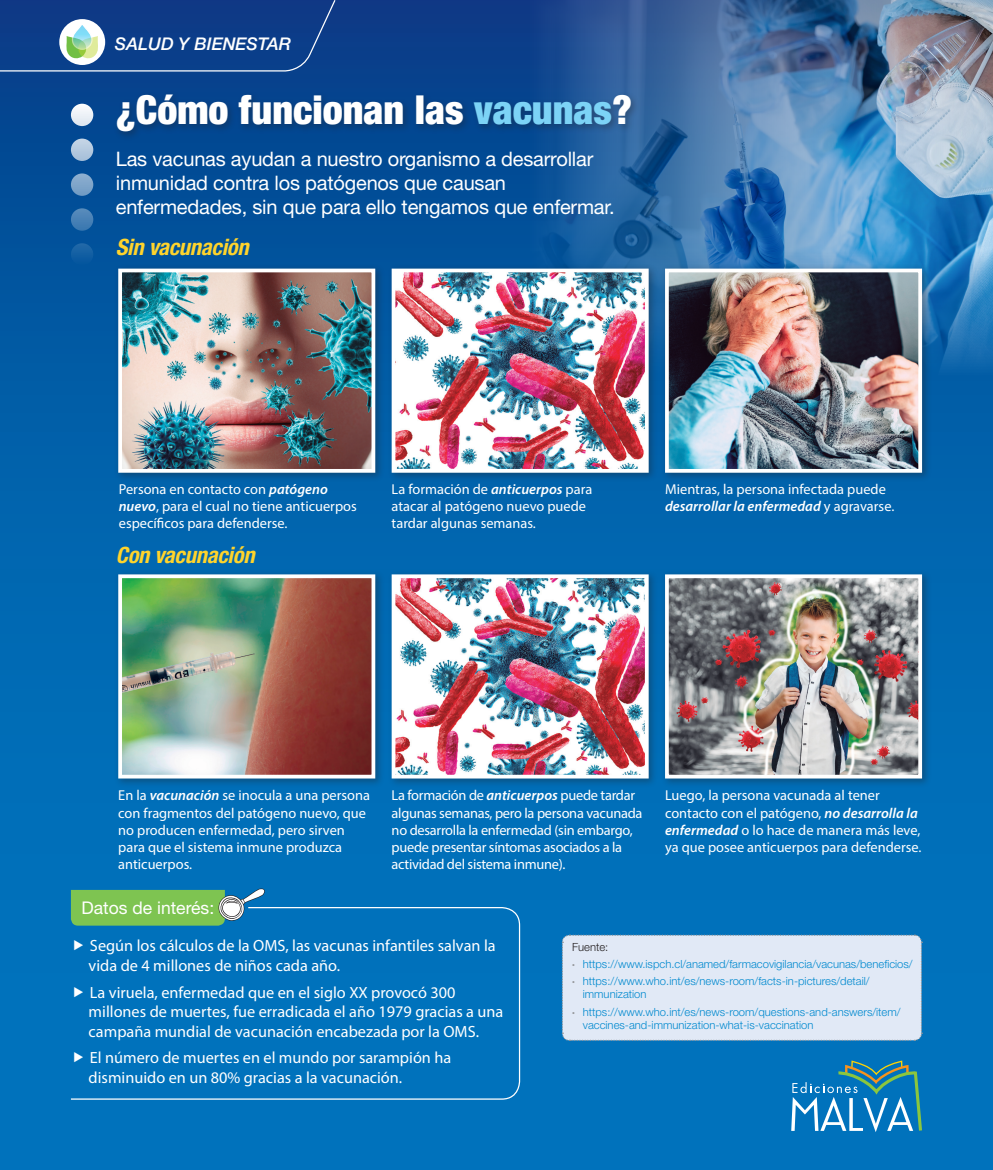
<style>
.page{position:relative;width:993px;height:1170px;background:#fff}
.page>*{position:absolute;margin:0;border:0;box-sizing:border-box;transform-origin:0 0}
.t1{font:900 condensed 40px "Helvetica Neue LT Std";color:#fff}
.t2{font:italic 700 condensed 22.5px "Helvetica Neue LT Std";letter-spacing:-.01em;color:#ffd42c}
.t3{font:20px/24px "Helvetica Neue LT Std";letter-spacing:-.01em;color:#fff}
.t4{font:italic 500 17.5px "Helvetica Neue LT Std";color:#fff}
.t5{font:17.5px "Helvetica Neue LT Std";color:#fff}
.Cuadro_de_imagen{font:16.25px/19.5px "Myriad Pro";color:#fff}
.Cuadro_de_imagen-2{font:14.38px/17.2px "Myriad Pro";color:#fff}
.Cuadro_de_imagen-3{font:14.38px/17.2px "Myriad Pro";letter-spacing:-.02em;color:#fff}
.t6{font:300 11.25px/13.5px "Helvetica Neue LT Std";color:#0089cf}
.t7{font:300 11.25px "Helvetica Neue LT Std";color:#231f20}
.s1{color:#7cd3f6}
.s2{font-weight:600;font-style:italic}
.s3{font-family:"Myriad Pro";color:#939598}
</style>
<div class="page">
<div style="left:0;top:0;width:992px;height:1169px;background:linear-gradient(to bottom,#054690,#007dc7)"></div>
<svg style="left:71px;top:104px;width:22px;height:22px"></svg>
<div style="left:71px;top:139px;width:22px;height:22px;background:linear-gradient(to bottom,#c9d8e7,#a0bbd7);border-radius:50%"></div>
<svg style="left:71px;top:173px;width:22px;height:23px"></svg>
<svg style="left:71px;top:208px;width:22px;height:23px"></svg>
<div style="left:71px;top:243px;width:22px;height:22px;background:linear-gradient(to bottom,#2268a8,#04569e);border-radius:50%"></div>
<svg style="left:791px;top:1060px;width:132px;height:73px;background:#2f89b9"></svg>
<div style="left:561px;top:933px;width:361px;height:108px;background:#e1e9f6"></div>
<img style="left:529px;top:0;width:463px;height:377px">
<div style="left:113px;top:90px;width:526px;height:51px;background:#231f20;opacity:.35"></div>
<div style="left:114px;top:264px;width:270px;height:218px;background:#231f20;opacity:.35"></div>
<img style="left:123px;top:273px;width:247px;height:194px">
<div style="left:118px;top:268px;width:257px;height:204px;border:4px solid #fff"></div>
<div style="left:114px;top:570px;width:270px;height:217px;background:#231f20;opacity:.35"></div>
<img style="left:123px;top:579px;width:247px;height:194px">
<div style="left:118px;top:574px;width:257px;height:204px;border:4px solid #fff"></div>
<div style="left:387px;top:264px;width:270px;height:218px;background:#231f20;opacity:.35"></div>
<img style="left:396px;top:273px;width:247px;height:194px">
<div style="left:391px;top:268px;width:257px;height:204px;border:4px solid #fff"></div>
<div style="left:387px;top:570px;width:270px;height:217px;background:#231f20;opacity:.35"></div>
<img style="left:396px;top:579px;width:247px;height:194px">
<div style="left:391px;top:574px;width:257px;height:204px;border:4px solid #fff"></div>
<div style="left:660px;top:264px;width:271px;height:218px;background:#231f20;opacity:.35"></div>
<img style="left:669px;top:273px;width:247px;height:194px">
<div style="left:664px;top:268px;width:257px;height:204px;border:4px solid #fff"></div>
<div style="left:660px;top:570px;width:271px;height:217px;background:#231f20;opacity:.35"></div>
<img style="left:669px;top:579px;width:247px;height:194px">
<div style="left:664px;top:574px;width:257px;height:204px;border:4px solid #fff"></div>
<svg style="left:0;top:0;width:336px;height:72px;background:#1e4c8f"></svg>
<svg style="left:71px;top:888px;width:194px;height:18px;background:#6bb271"></svg>
<div style="left:70px;top:906px;width:450px;height:194px;background:#0072bc"></div>
<svg style="left:74px;top:940px;width:9px;height:10px"></svg>
<svg style="left:74px;top:986px;width:9px;height:10px"></svg>
<svg style="left:74px;top:1051px;width:9px;height:11px"></svg>
<p class="t4" style="left:115px;top:33px;width:178px">SALUD Y BIENESTAR</p>
<p class="t1" style="left:116px;top:85px;width:517px">¿Cómo funcionan las <span class="s1">vacunas</span>?</p>
<p class="t3" style="left:116px;top:147px;width:500px">Las vacunas ayudan a nuestro organismo a desarrollar inmunidad contra los patógenos que causan enfermedades, sin que para ello tengamos que enfermar.</p>
<p class="t2" style="left:116px;top:233px;width:134px">Sin vacunación</p>
<p class="Cuadro_de_imagen-2" style="left:119px;top:480px;width:239px">Persona en contacto con <span class="s2">patógeno nuevo</span>, para el cual no tiene anticuerpos específicos para defenderse.</p>
<p class="Cuadro_de_imagen-2" style="left:391px;top:480px;width:202px">La formación de <span class="s2">anticuerpos</span> para atacar al patógeno nuevo puede tardar algunas semanas.</p>
<p class="Cuadro_de_imagen-2" style="left:664px;top:480px;width:231px">Mientras, la persona infectada puede <span class="s2">desarrollar la enfermedad</span> y agravarse.</p>
<p class="t2" style="left:116px;top:541px;width:140px">Con vacunación</p>
<p class="Cuadro_de_imagen-2" style="left:118px;top:786px;width:253px">En la <span class="s2">vacunación</span> se inocula a una persona con fragmentos del patógeno nuevo, que no producen enfermedad, pero sirven para que el sistema inmune produzca anticuerpos.</p>
<p class="Cuadro_de_imagen-3" style="left:391px;top:786px;width:252px">La formación de <span class="s2">anticuerpos</span> puede tardar algunas semanas, pero la persona vacunada no desarrolla la enfermedad (sin embargo, puede presentar síntomas asociados a la actividad del sistema inmune).</p>
<p class="Cuadro_de_imagen-2" style="left:664px;top:786px;width:258px">Luego, la persona vacunada al tener contacto con el patógeno, <span class="s2">no desarrolla la enfermedad</span> o lo hace de manera más leve, ya que posee anticuerpos para defenderse.</p>
<p class="t5" style="left:81px;top:897px;width:134px">Datos de interés:</p>
<p class="Cuadro_de_imagen" style="left:89px;top:935px;width:408px">Según los cálculos de la OMS, las vacunas infantiles salvan la vida de 4 millones de niños cada año.</p>
<p class="Cuadro_de_imagen" style="left:89px;top:982px;width:416px">La viruela, enfermedad que en el siglo XX provocó 300 millones de muertes, fue erradicada el año 1979 gracias a una campaña mundial de vacunación encabezada por la OMS.</p>
<p class="Cuadro_de_imagen" style="left:89px;top:1047px;width:364px">El número de muertes en el mundo por sarampión ha disminuido en un 80% gracias a la vacunación.</p>
<p class="t7" style="left:572px;top:939px;width:38px">Fuente:</p>
<p class="t6" style="left:572px;top:956px;width:342px"><span class="s3">•</span> https://www.ispch.cl/anamed/farmacovigilancia/vacunas/beneficios/</p>
<p class="t6" style="left:582px;top:973px;width:288px;text-indent:-11px"><span class="s3">•</span> https://www.who.int/es/news-room/facts-in-pictures/detail/ immunization</p>
<p class="t6" style="left:582px;top:1004px;width:319px;text-indent:-11px"><span class="s3">•</span> https://www.who.int/es/news-room/questions-and-answers/item/ vaccines-and-immunization-what-is-vaccination</p>
</div>
